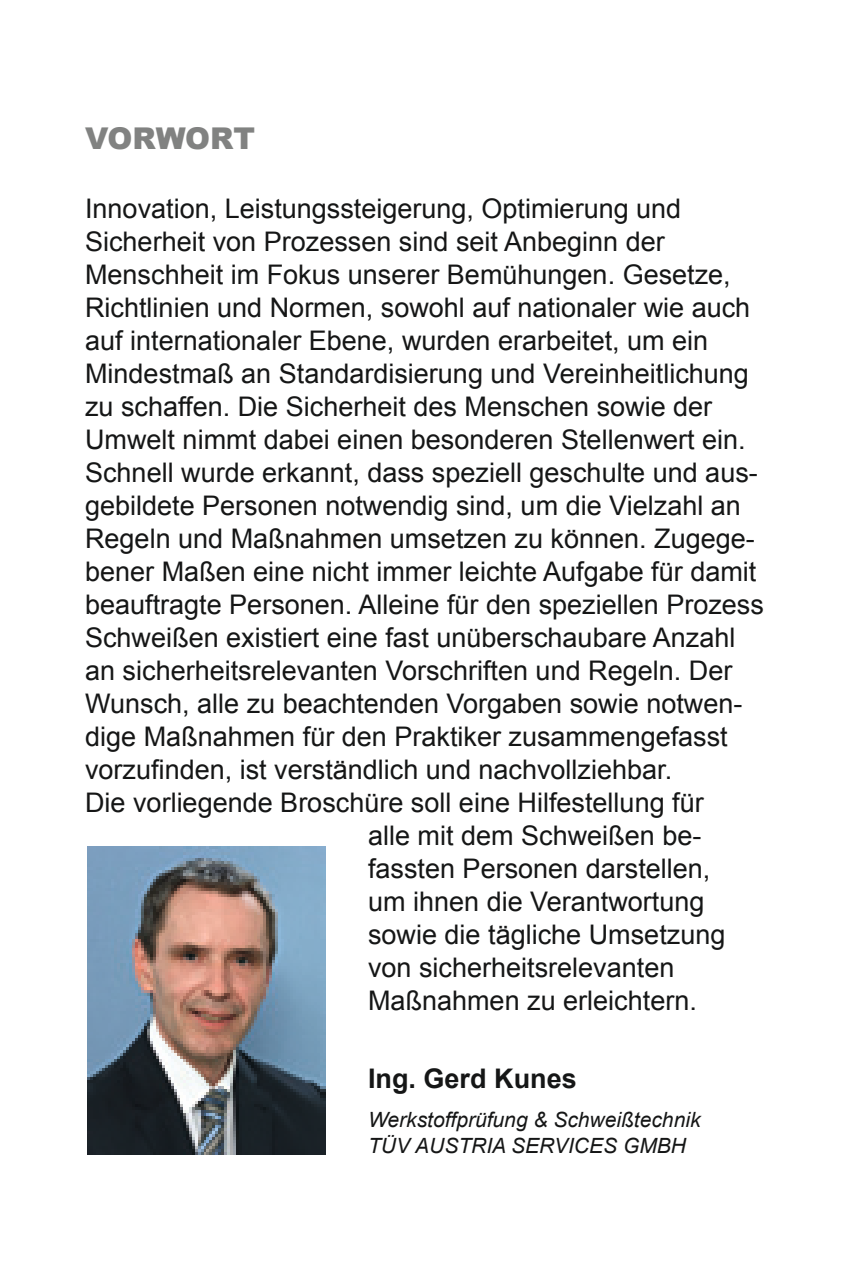
<style>
.page{position:relative;width:851px;height:1276px;background:#fff}
.page>*{position:absolute;margin:0;border:0;box-sizing:border-box;transform-origin:0 0}
.t1{font:900 30px "Arial";letter-spacing:-.005em;color:#818281}
.t2{font:27px "Arial";color:#151616}
.t3{font:700 27px "Arial";color:#151616}
.t4{font:italic 21px/25.2px "Arial";color:#151616}
</style>
<div class="page">
<img style="left:87px;top:846px;width:238px;height:308px">
<p class="t1" style="left:85px;top:117px;width:171px">VORWORT</p>
<p class="t2" style="left:85px;top:191px;width:597px">Innovation, Leistungssteigerung, Optimierung und</p>
<p class="t2" style="left:85px;top:224px;width:581px">Sicherheit von Prozessen sind seit Anbeginn der</p>
<p class="t2" style="left:85px;top:257px;width:647px">Menschheit im Fokus unserer Bemühungen. Gesetze,</p>
<p class="t2" style="left:85px;top:290px;width:666px">Richtlinien und Normen, sowohl auf nationaler wie auch</p>
<p class="t2" style="left:85px;top:323px;width:624px">auf internationaler Ebene, wurden erarbeitet, um ein</p>
<p class="t2" style="left:85px;top:356px;width:665px">Mindestmaß an Standardisierung und Vereinheitlichung</p>
<p class="t2" style="left:85px;top:389px;width:628px">zu schaffen. Die Sicherheit des Menschen sowie der</p>
<p class="t2" style="left:85px;top:422px;width:662px">Umwelt nimmt dabei einen besonderen Stellenwert ein.</p>
<p class="t2" style="left:85px;top:455px;width:674px">Schnell wurde erkannt, dass speziell geschulte und aus-</p>
<p class="t2" style="left:85px;top:488px;width:657px">gebildete Personen notwendig sind, um die Vielzahl an</p>
<p class="t2" style="left:85px;top:521px;width:671px">Regeln und Maßnahmen umsetzen zu können. Zugege-</p>
<p class="t2" style="left:85px;top:554px;width:672px">bener Maßen eine nicht immer leichte Aufgabe für damit</p>
<p class="t2" style="left:85px;top:587px;width:680px">beauftragte Personen. Alleine für den speziellen Prozess</p>
<p class="t2" style="left:85px;top:620px;width:651px">Schweißen existiert eine fast unüberschaubare Anzahl</p>
<p class="t2" style="left:85px;top:653px;width:648px">an sicherheitsrelevanten Vorschriften und Regeln. Der</p>
<p class="t2" style="left:85px;top:686px;width:658px">Wunsch, alle zu beachtenden Vorgaben sowie notwen-</p>
<p class="t2" style="left:85px;top:719px;width:644px">dige Maßnahmen für den Praktiker zusammengefasst</p>
<p class="t2" style="left:85px;top:752px;width:588px">vorzufinden, ist verständlich und nachvollziehbar.</p>
<p class="t2" style="left:85px;top:785px;width:620px">Die vorliegende Broschüre soll eine Hilfestellung für</p>
<p class="t2" style="left:368px;top:818px;width:335px">alle mit dem Schweißen be-</p>
<p class="t2" style="left:368px;top:851px;width:344px">fassten Personen darstellen,</p>
<p class="t2" style="left:368px;top:884px;width:338px">um ihnen die Verantwortung</p>
<p class="t2" style="left:368px;top:917px;width:359px">sowie die tägliche Umsetzung</p>
<p class="t2" style="left:368px;top:950px;width:308px">von sicherheitsrelevanten</p>
<p class="t2" style="left:368px;top:983px;width:330px">Maßnahmen zu erleichtern.</p>
<p class="t3" style="left:368px;top:1061px;width:210px">Ing. Gerd Kunes</p>
<p class="t4" style="left:368px;top:1107px;width:334px">Werkstoffprüfung &amp; Schweißtechnik<br>TÜV AUSTRIA Services GmbH</p>
</div>
